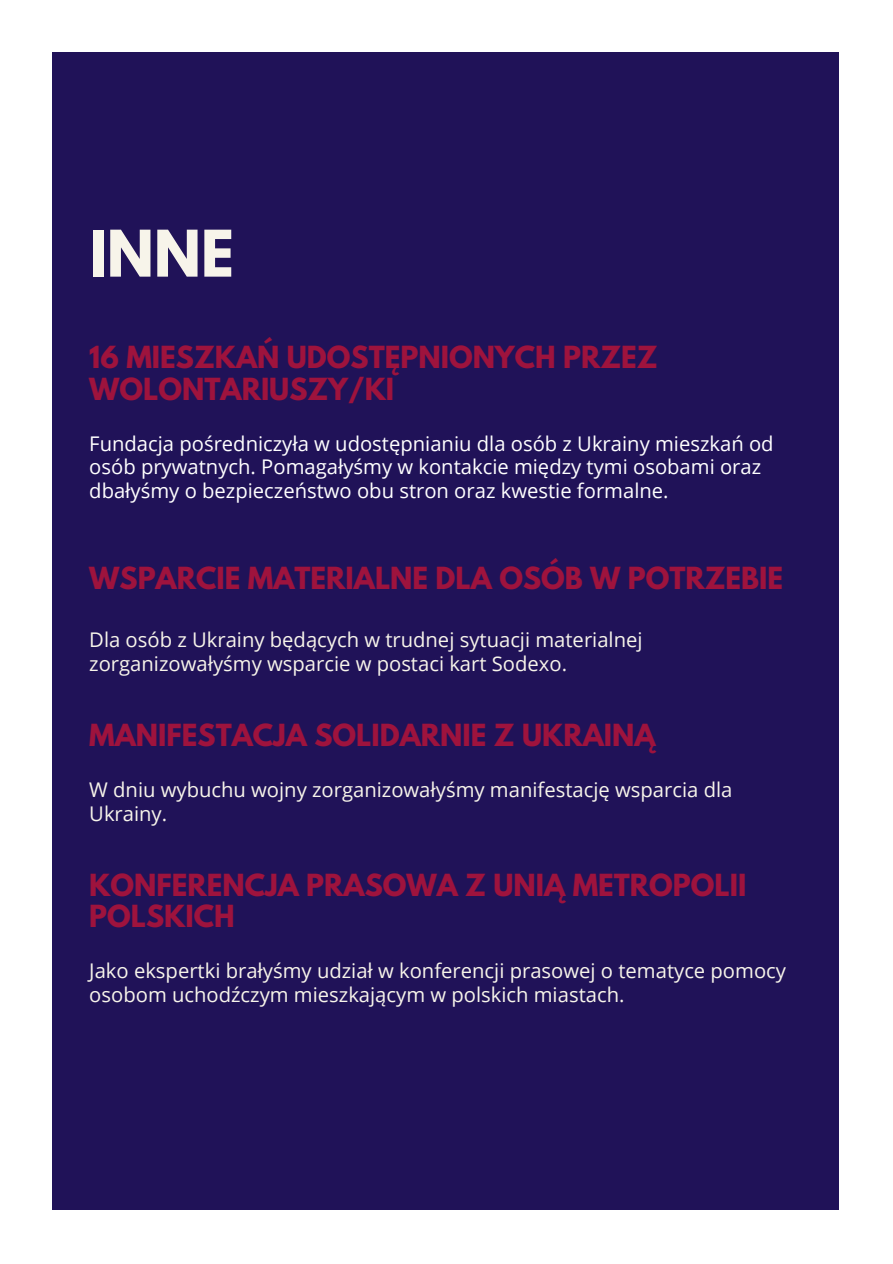
<style>
.page{position:relative;width:893px;height:1264px;background:#fff}
.page>*{position:absolute;margin:0;border:0;box-sizing:border-box;transform-origin:0 0}
.t1{font:700 57px "League Spartan";color:#f7f4ea}
.t2{font:700 27px/31.5px "League Spartan";color:#9e133d}
.t3{font:20.25px/23.5px "Open Sans";color:#f7f4ea}
.t4{font:20.25px/23.5px "Open Sans";color:#fff}
</style>
<div class="page">
<div style="left:52px;top:52px;width:787px;height:1157px;background:#201258"></div>
<h1 class="t1" style="left:89px;top:225px;width:146px">INNE</h1>
<h2 class="t2" style="left:89px;top:345px;width:569px">16 MIESZKAŃ UDOSTĘPNIONYCH PRZEZ<br>WOLONTARIUSZY/KI</h2>
<p class="t4" style="left:89px;top:431px;width:685px">Fundacja pośredniczyła w udostępnianiu dla osób z Ukrainy mieszkań od osób prywatnych. Pomagałyśmy w kontakcie między tymi osobami oraz dbałyśmy o bezpieczeństwo obu stron oraz kwestie formalne.</p>
<h2 class="t2" style="left:89px;top:565px;width:695px">WSPARCIE MATERIALNE DLA OSÓB W POTRZEBIE</h2>
<p class="t3" style="left:89px;top:627px;width:554px">Dla osób z Ukrainy będących w trudnej sytuacji materialnej zorganizowałyśmy wsparcie w postaci kart Sodexo.</p>
<h2 class="t2" style="left:89px;top:723px;width:567px">MANIFESTACJA SOLIDARNIE Z UKRAINĄ</h2>
<p class="t3" style="left:89px;top:777px;width:644px">W dniu wybuchu wojny zorganizowałyśmy manifestację wsparcia dla<br>Ukrainy.</p>
<h2 class="t2" style="left:89px;top:872px;width:658px">KONFERENCJA PRASOWA Z UNIĄ METROPOLII<br>POLSKICH</h2>
<p class="t3" style="left:89px;top:958px;width:698px">Jako ekspertki brałyśmy udział w konferencji prasowej o tematyce pomocy osobom uchodźczym mieszkającym w polskich miastach.</p>
</div>
